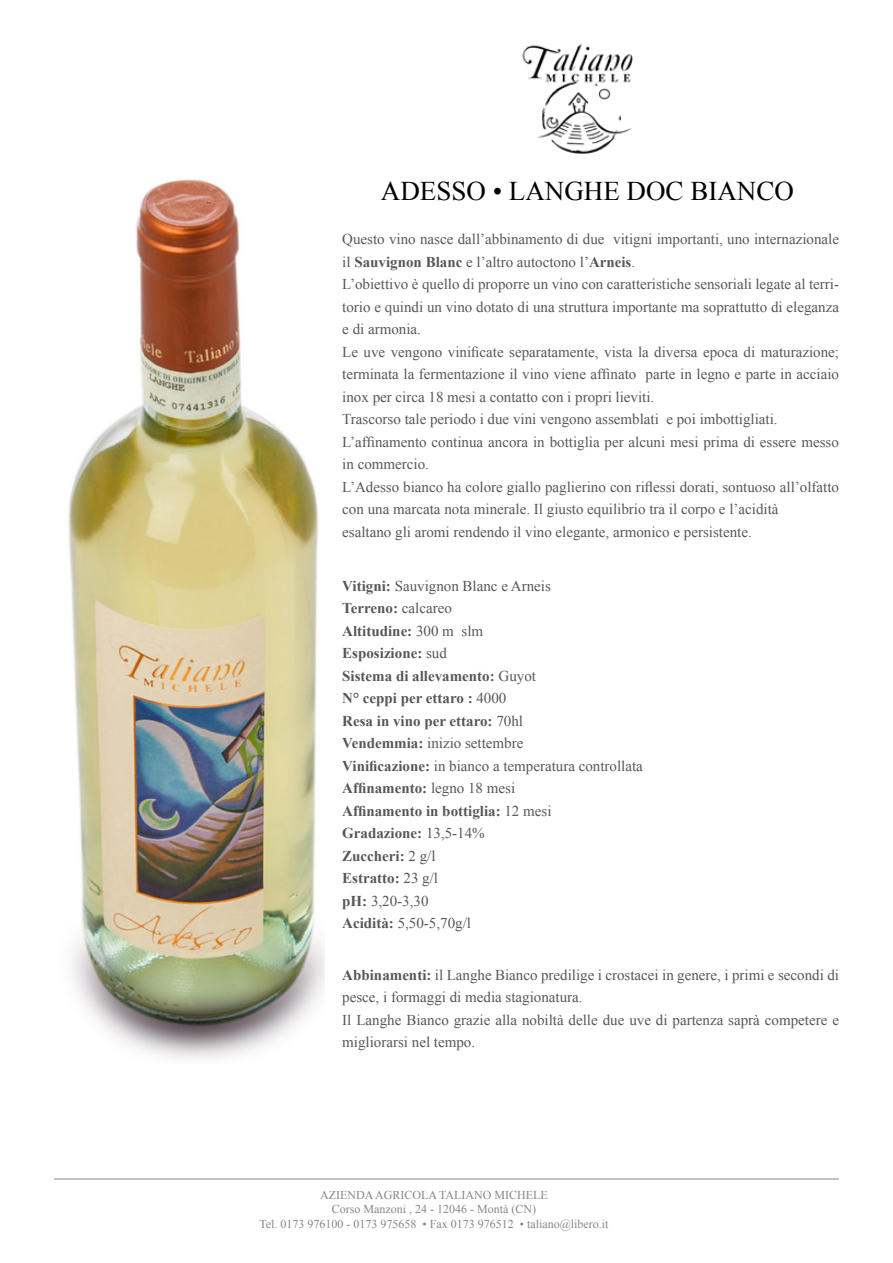
<style>
.page{position:relative;width:893px;height:1263px;background:#fff}
.page>*{position:absolute;margin:0;border:0;box-sizing:border-box;transform-origin:0 0}
.t1{font:27px "Times New Roman";color:#000}
.t2{font:15px/22.5px "Times New Roman";color:#575756}
.t3{font:700 15px/22.5px "Times New Roman";color:#575756}
.t4{font:12px/14.4px "Times New Roman";color:#878787;text-align:center}
.s1{font-weight:700}
.s2{font-weight:400}
</style>
<div class="page">
<img style="left:522px;top:43px;width:111px;height:110px">
<img style="left:68px;top:179px;width:257px;height:881px">
<hr style="left:54px;top:1178px;width:785px;height:1px;background:#878787">
<h1 class="t1" style="left:381px;top:173px;width:414px">ADESSO • LANGHE DOC BIANCO</h1>
<p class="t2" style="left:342px;top:228px;width:498px">Questo vino nasce dall’abbinamento di due vitigni importanti, uno internazionale il <span class="s1">Sauvignon Blanc</span> e l’altro autoctono l’<span class="s1">Arneis</span>.<br>L’obiettivo è quello di proporre un vino con caratteristiche sensoriali legate al terri&shy;torio e quindi un vino dotato di una struttura importante ma soprattutto di eleganza e di armonia.<br>Le uve vengono vinificate separatamente, vista la diversa epoca di maturazione; terminata la fermentazione il vino viene affinato parte in legno e parte in acciaio inox per circa 18 mesi a contatto con i propri lieviti.<br>Trascorso tale periodo i due vini vengono assemblati e poi imbottigliati.<br>L’affinamento continua ancora in bottiglia per alcuni mesi prima di essere messo in commercio.<br>L’Adesso bianco ha colore giallo paglierino con riflessi dorati, sontuoso all’olfatto con una marcata nota minerale. Il giusto equilibrio tra il corpo e l’acidità<br>esaltano gli aromi rendendo il vino elegante, armonico e persistente.</p>
<p class="t3" style="left:342px;top:574px;width:302px">Vitigni: <span class="s2">Sauvignon Blanc e Arneis<br></span>Terreno: <span class="s2">calcareo<br></span>Altitudine: <span class="s2">300 m slm<br></span>Esposizione: <span class="s2">sud<br></span>Sistema di allevamento: <span class="s2">Guyot<br></span>N° ceppi per ettaro : <span class="s2">4000<br></span>Resa in vino per ettaro: <span class="s2">70hl<br></span>Vendemmia: <span class="s2">inizio settembre<br></span>Vinificazione: <span class="s2">in bianco a temperatura controllata<br></span>Affinamento: <span class="s2">legno 18 mesi<br></span>Affinamento in bottiglia: <span class="s2">12 mesi<br></span>Gradazione: <span class="s2">13,5-14%<br></span>Zuccheri: <span class="s2">2 g/l<br></span>Estratto: <span class="s2">23 g/l<br></span>pH: <span class="s2">3,20-3,30<br></span>Acidità: <span class="s2">5,50-5,70g/l</span></p>
<p class="t2" style="left:342px;top:963px;width:498px"><span class="s1">Abbinamenti:</span> il Langhe Bianco predilige i crostacei in genere, i primi e secondi di pesce, i formaggi di media stagionatura.<br>Il Langhe Bianco grazie alla nobiltà delle due uve di partenza saprà competere e migliorarsi nel tempo.</p>
<p class="t4" style="left:259px;top:1187px;width:350px">AZIENDA AGRICOLA TALIANO MICHELE<br>Corso Manzoni , 24 - 12046 - Montà (CN)<br>Tel. 0173 976100 - 0173 975658 • Fax 0173 976512 • taliano@libero.it</p>
</div>
